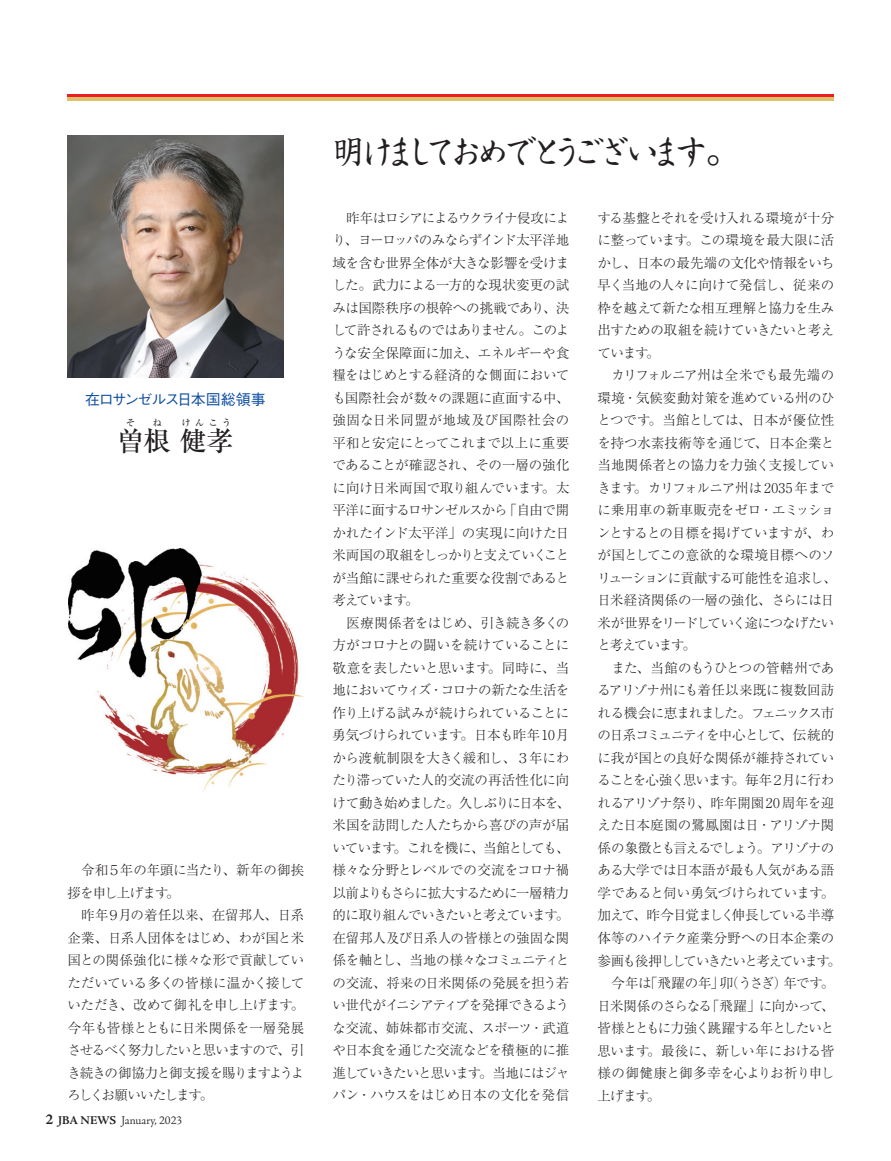
<style>
.page{position:relative;width:891px;height:1161px;background:#fff}
.page>*{position:absolute;margin:0;border:0;box-sizing:border-box;transform-origin:0 0}
.t1{font:31.5px "Shinsei Kai Pro CBSK1";letter-spacing:-.21em;color:#231f20}
.t2{font:500 27px "Ryumin Pro";color:#231f20}
.t3{font:500 15px "Gothic BBB Pro";letter-spacing:-.085em;color:#0d4da1}
.t4{font:300 13.5px/22.5px "Ryumin Pro";letter-spacing:-.035em;color:#231f20}
.t5{font:300 12px "Adobe Jenson Pro";color:#231f20}
.t6{font:500 9px "Ryumin Pro";color:#231f20}
.s1{font-weight:700;font-size:15px}
.s2{font-weight:700}
</style>
<div class="page">
<img style="left:68px;top:135px;width:216px;height:243px">
<svg style="left:68px;top:94px;width:766px;height:4px;background:#e94634"></svg>
<hr style="left:68px;top:98px;width:766px;height:3px;background:#dcc169">
<img style="left:69px;top:549px;width:235px;height:242px">
<p class="t3" style="left:85px;top:387px;width:182px">在ロサンゼルス日本国総領事</p>
<h2 class="t2" style="left:117px;top:420px;width:118px">曽根健孝</h2>
<p class="t6" style="left:126px;top:416px;width:10px">そ</p>
<p class="t6" style="left:153px;top:416px;width:10px">ね</p>
<p class="t6" style="left:182px;top:416px;width:51px">けんこう</p>
<p class="t4" style="left:68px;top:858px;width:238px">　令和５年の年頭に当たり、新年の御挨拶を申し上げます。<br>　昨年９月の着任以来、在留邦人、日系企業、日系人団体をはじめ、わが国と米国との関係強化に様々な形で貢献していただいている多くの皆様に温かく接していただき、改めて御礼を申し上げます。今年も皆様とともに日米関係を一層発展させるべく努力したいと思いますので、引き続きの御協力と御支援を賜りますようよろしくお願いいたします。</p>
<p class="t5" style="left:46px;top:1113px;width:138px"><span class="s1">2</span> <span class="s2">JBA NEWS</span> January, 2023</p>
<h1 class="t1" style="left:333px;top:127px;width:406px">明けましておめでとうございます。</h1>
<p class="t4" style="left:333px;top:205px;width:239px">　昨年はロシアによるウクライナ侵攻により、ヨーロッパのみならずインド太平洋地域を含む世界全体が大きな影響を受けました。武力による一方的な現状変更の試みは国際秩序の根幹への挑戦であり、決して許されるものではありません。このような安全保障面に加え、エネルギーや食糧をはじめとする経済的な側面においても国際社会が数々の課題に直面する中、強固な日米同盟が地域及び国際社会の平和と安定にとってこれまで以上に重要であることが確認され、その一層の強化に向け日米両国で取り組んでいます。太平洋に面するロサンゼルスから「自由で開かれたインド太平洋」の実現に向けた日米両国の取組をしっかりと支えていくことが当館に課せられた重要な役割であると考えています。<br>　医療関係者をはじめ、引き続き多くの方がコロナとの闘いを続けていることに敬意を表したいと思います。同時に、当地においてウィズ・コロナの新たな生活を作り上げる試みが続けられていることに勇気づけられています。日本も昨年10月から渡航制限を大きく緩和し、３年にわたり滞っていた人的交流の再活性化に向けて動き始めました。久しぶりに日本を、米国を訪問した人たちから喜びの声が届いています。これを機に、当館としても、様々な分野とレベルでの交流をコロナ禍以前よりもさらに拡大するために一層精力的に取り組んでいきたいと考えています。在留邦人及び日系人の皆様との強固な関係を軸とし、当地の様々なコミュニティとの交流、将来の日米関係の発展を担う若い世代がイニシアティブを発揮できるような交流、姉妹都市交流、スポーツ・武道や日本食を通じた交流などを積極的に推進していきたいと思います。当地にはジャパン・ハウスをはじめ日本の文化を発信</p>
<p class="t4" style="left:598px;top:205px;width:245px">する基盤とそれを受け入れる環境が十分に整っています。この環境を最大限に活かし、日本の最先端の文化や情報をいち早く当地の人々に向けて発信し、従来の枠を越えて新たな相互理解と協力を生み出すための取組を続けていきたいと考えています。<br>　カリフォルニア州は全米でも最先端の環境・気候変動対策を進めている州のひとつです。当館としては、日本が優位性を持つ水素技術等を通じて、日本企業と当地関係者との協力を力強く支援していきます。カリフォルニア州は 2035年までに乗用車の新車販売をゼロ・エミッションとするとの目標を掲げていますが、わが国としてこの意欲的な環境目標へのソリューションに貢献する可能性を追求し、日米経済関係の一層の強化、さらには日米が世界をリードしていく途につなげたいと考えています。<br>　また、当館のもうひとつの管轄州であるアリゾナ州にも着任以来既に複数回訪れる機会に恵まれました。フェニックス市の日系コミュニティを中心として、伝統的に我が国との良好な関係が維持されていることを心強く思います。毎年２月に行われるアリゾナ祭り、昨年開園 20周年を迎えた日本庭園の鷺鳳園は日・アリゾナ関係の象徴とも言えるでしょう。アリゾナのある大学では日本語が最も人気がある語学であると伺い勇気づけられています。加えて、昨今目覚ましく伸長している半導体等のハイテク産業分野への日本企業の参画も後押ししていきたいと考えています。　今年は「飛躍の年」卯（うさぎ）年です。日米関係のさらなる「飛躍」に向かって、皆様とともに力強く跳躍する年としたいと思います。最後に、新しい年における皆様の御健康と御多幸を心よりお祈り申し上げます。</p>
</div>
